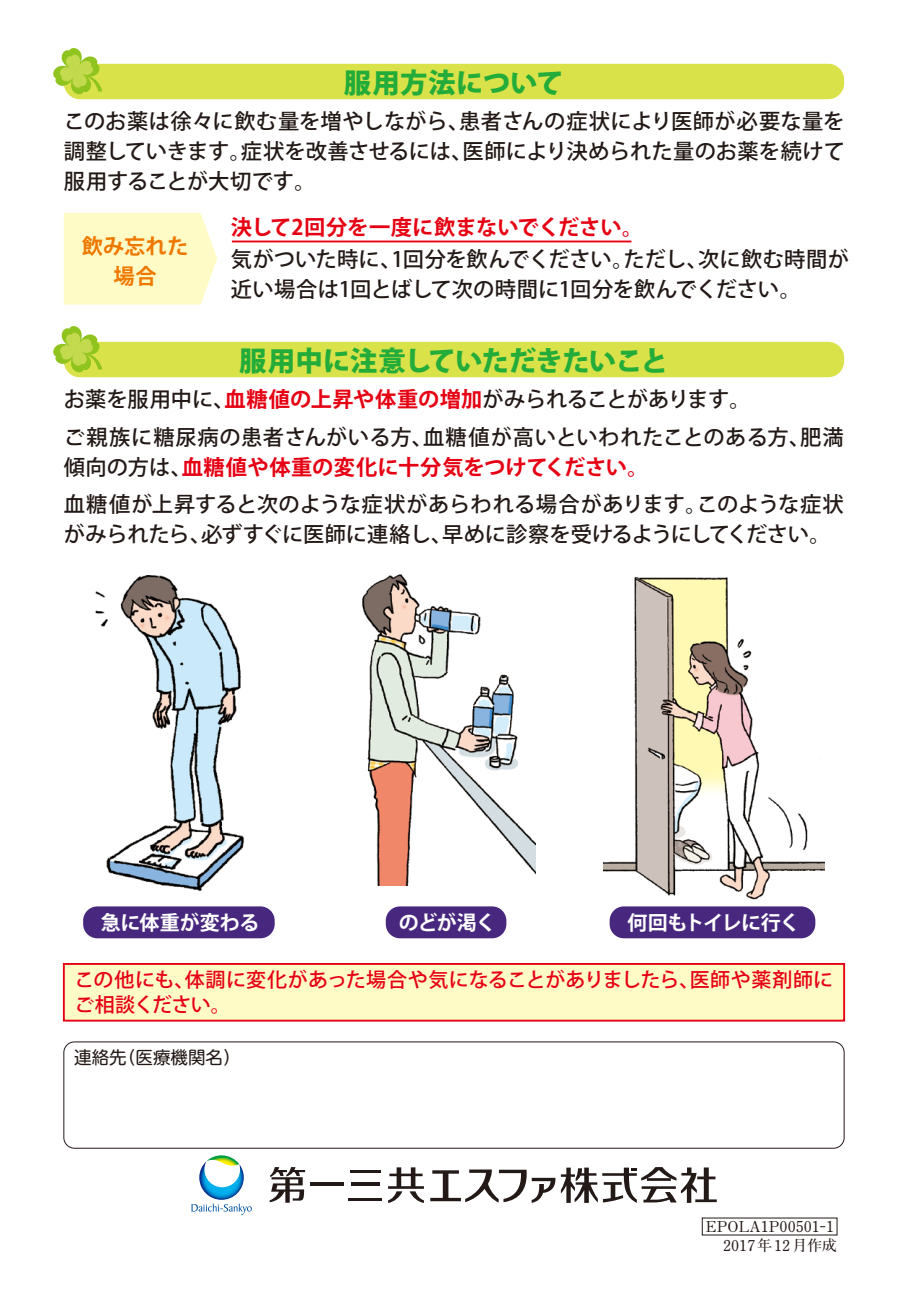
<style>
.page{position:relative;width:908px;height:1290px;background:#fff}
.page>*{position:absolute;margin:0;border:0;box-sizing:border-box;transform-origin:0 0}
.t1{font:800 27.5px "Koz Go Pro";letter-spacing:-.015em;color:#23ac39}
.t2{font:800 27.5px "Koz Go Pro";letter-spacing:.005em;color:#23ac39}
.t3{font:500 21.25px/30px "Koz Go Pro";letter-spacing:-.005em;color:#231916}
.t4{font:700 21.25px "Koz Go Pro";letter-spacing:-.005em;color:#e60013}
.t5{font:700 21.25px/30px "Koz Go Pro";letter-spacing:.015em;color:#ee7800;text-align:center}
.t6{font:500 20px/25px "Koz Go Pro";letter-spacing:.01em;color:#e60013}
.t7{font:700 20px "Koz Go Pro";letter-spacing:-.02em;color:#fff}
.t8{font:17.5px "UD Shin M Go Pro";color:#231916}
.t9{font:700 15px "Futo Min A101 Pro";color:#231916}
.s1{font-weight:700;color:#e60013}
</style>
<div class="page">
<img style="left:603px;top:577px;width:220px;height:323px">
<img style="left:362px;top:574px;width:173px;height:311px">
<img style="left:95px;top:575px;width:149px;height:317px">
<svg style="left:191px;top:1155px;width:61px;height:59px"></svg>
<hr style="left:310px;top:1182px;width:33px;height:4px;background:#231916">
<hr style="left:351px;top:1183px;width:28px;height:3px;background:#231916">
<hr style="left:350px;top:1170px;width:30px;height:3px;background:#231916">
<hr style="left:348px;top:1198px;width:34px;height:3px;background:#231916">
<svg style="left:388px;top:1167px;width:36px;height:36px"></svg>
<svg style="left:269px;top:1167px;width:36px;height:36px"></svg>
<svg style="left:430px;top:1167px;width:286px;height:36px"></svg>
<div style="left:63px;top:1041px;width:781px;height:108px;border:1px solid #231916;border-radius:11px"></div>
<div style="left:609px;top:906px;width:206px;height:32px;background:#47287e;border-radius:14px"></div>
<div style="left:385px;top:906px;width:121px;height:32px;background:#47287e;border-radius:14px"></div>
<div style="left:83px;top:906px;width:191px;height:32px;background:#47287e;border-radius:14px"></div>
<div style="left:64px;top:213px;width:153px;height:92px;background:#fffbc7"></div>
<div style="left:64px;top:64px;width:779px;height:35px;background:#dae24a;border-radius:16px"></div>
<svg style="left:53px;top:48px;width:51px;height:51px"></svg>
<div style="left:64px;top:342px;width:779px;height:35px;background:#dae24a;border-radius:16px"></div>
<svg style="left:53px;top:326px;width:51px;height:51px"></svg>
<hr style="left:232px;top:241px;width:399px;height:1px;background:#e60013">
<div style="left:64px;top:964px;width:779px;height:56px;background:#fffbc7"></div>
<div style="left:63px;top:963px;width:781px;height:58px;border:2px solid #e60013"></div>
<p class="t2" style="left:343px;top:65px;width:221px">服用方法について</p>
<p class="t3" style="left:64px;top:108px;width:782px;text-align:justify">このお薬は徐々に飲む量を増やしながら、患者さんの症状により医師が必要な量を調整していきます。症状を改善させるには、医師により決められた量のお薬を続けて服用することが大切です。</p>
<p class="t5" style="left:82px;top:232px;width:108px">飲み忘れた場合</p>
<p class="t4" style="left:231px;top:213px;width:414px">決して2回分を一度に飲まないでください。</p>
<p class="t3" style="left:231px;top:246px;width:619px">気がついた時に、1回分を飲んでください。ただし、次に飲む時間が近い場合は1回とばして次の時間に1回分を飲んでください。</p>
<p class="t1" style="left:239px;top:343px;width:430px">服用中に注意していただきたいこと</p>
<p class="t3" style="left:64px;top:382px;width:781px;line-height:37.5px">お薬を服用中に、<span class="s1">血糖値の上昇や体重の増加</span>がみられることがあります。<br>ご親族に糖尿病の患者さんがいる方、血糖値が高いといわれたことのある方、肥満</p>
<p class="t3" style="left:64px;top:449px;width:781px;line-height:37.5px">傾向の方は、<span class="s1">血糖値や体重の変化に十分気をつけてください。<br></span>血糖値が上昇すると次のような症状があらわれる場合があります。このような症状</p>
<p class="t3" style="left:64px;top:521px;width:768px">がみられたら、必ずすぐに医師に連絡し、早めに診察を受けるようにしてください。</p>
<p class="t7" style="left:101px;top:910px;width:160px">急に体重が変わる</p>
<p class="t7" style="left:398px;top:910px;width:98px">のどが渇く</p>
<p class="t7" style="left:627px;top:910px;width:173px">何回もトイレに行く</p>
<p class="t6" style="left:75px;top:968px;width:759px">この他にも、体調に変化があった場合や気になることがありましたら、医師や薬剤師にご相談ください。</p>
<p class="t8" style="left:74px;top:1043px;width:168px">連絡先（医療機関名）</p>
<p class="t9" style="left:705px;top:1214px;width:130px">EPOLA1P00501-1</p>
<p class="t9" style="left:722px;top:1234px;width:115px">2017年12月作成</p>
</div>
